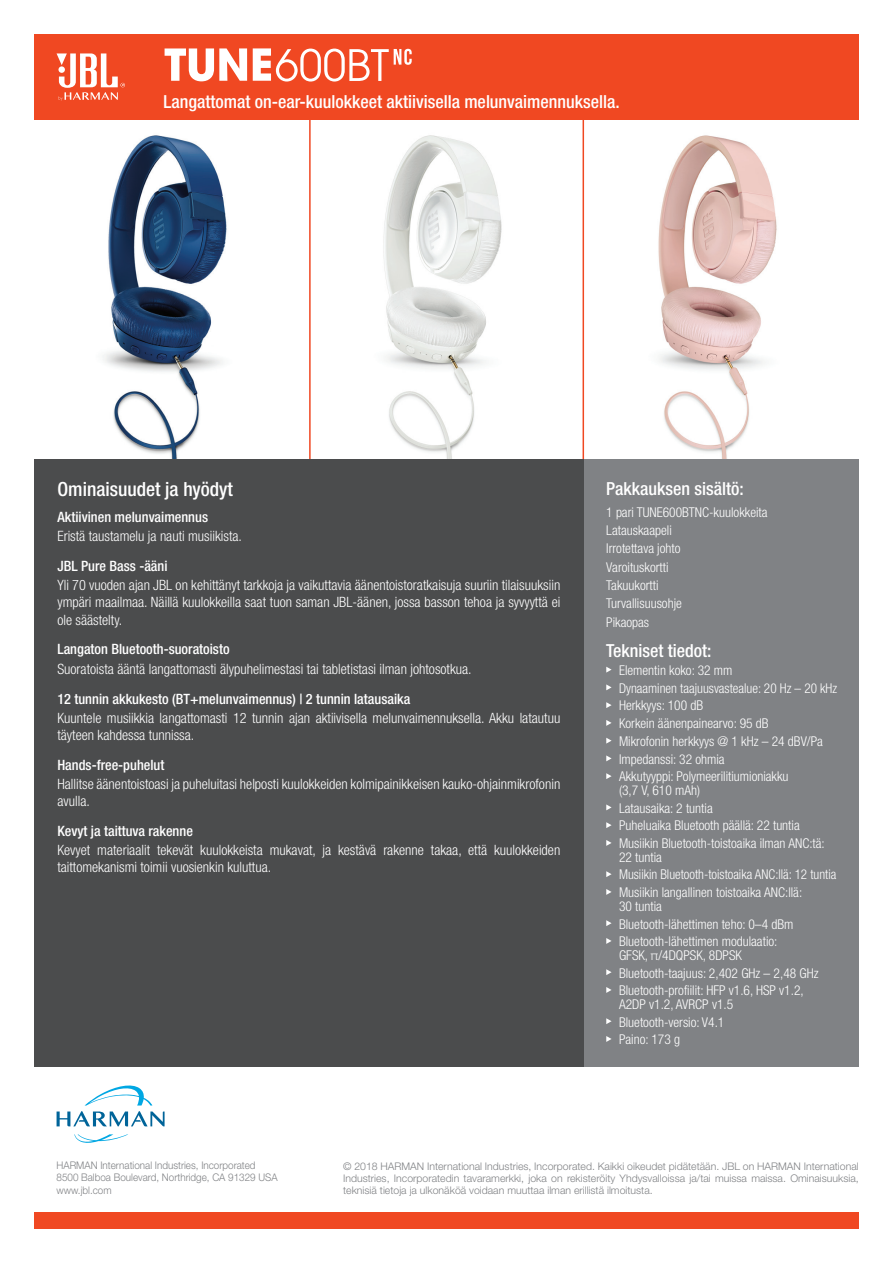
<style>
.page{position:relative;width:893px;height:1263px;background:#fff}
.page>*{position:absolute;margin:0;border:0;box-sizing:border-box;transform-origin:0 0}
.t1{font:500 condensed 19.5px "Helvetica Neue LT Pro";color:#fff}
.t2{font:500 condensed 18px "Helvetica Neue LT Pro";color:#fff}
.t3{font:300 condensed 14.25px/17.1px "Helvetica Neue LT Pro";color:#fff}
.t4{font:500 condensed 14.25px "Helvetica Neue LT Pro";color:#fff}
.t5{font:300 condensed 13.5px/17.7px "Helvetica Neue LT Pro";color:#fff}
.t6{font:300 10.5px/12px "Helvetica Neue LT Pro";color:#808285;text-align:justify}
.t7{font:300 10.5px/12.6px "Helvetica Neue LT Pro";color:#808285;scale:.94 1}
</style>
<div class="page">
<img style="left:103px;top:127px;width:674px;height:332px">
<hr style="left:309px;top:119px;width:2px;height:381px;background:#f04822">
<hr style="left:583px;top:119px;width:1px;height:381px;background:#f04822">
<div style="left:34px;top:34px;width:825px;height:85px;background:#f04822"></div>
<div style="left:34px;top:1213px;width:825px;height:16px;background:#f04822"></div>
<svg style="left:57px;top:53px;width:68px;height:48px"></svg>
<svg style="left:85px;top:1085px;width:67px;height:20px"></svg>
<svg style="left:74px;top:1134px;width:54px;height:9px"></svg>
<svg style="left:57px;top:1111px;width:108px;height:15px"></svg>
<svg style="left:165px;top:48px;width:82px;height:33px"></svg>
<svg style="left:253px;top:48px;width:159px;height:34px"></svg>
<div style="left:584px;top:459px;width:275px;height:608px;background:#808285"></div>
<svg style="left:606px;top:667px;width:6px;height:6px"></svg>
<svg style="left:606px;top:684px;width:6px;height:6px"></svg>
<svg style="left:606px;top:702px;width:6px;height:6px"></svg>
<svg style="left:606px;top:720px;width:6px;height:6px"></svg>
<svg style="left:606px;top:738px;width:6px;height:6px"></svg>
<svg style="left:606px;top:755px;width:6px;height:6px"></svg>
<svg style="left:606px;top:773px;width:6px;height:6px"></svg>
<svg style="left:606px;top:804px;width:6px;height:6px"></svg>
<svg style="left:606px;top:822px;width:6px;height:6px"></svg>
<svg style="left:606px;top:840px;width:6px;height:6px"></svg>
<svg style="left:606px;top:871px;width:6px;height:6px"></svg>
<svg style="left:606px;top:889px;width:6px;height:6px"></svg>
<svg style="left:606px;top:920px;width:6px;height:6px"></svg>
<svg style="left:606px;top:938px;width:6px;height:6px"></svg>
<svg style="left:606px;top:969px;width:6px;height:6px"></svg>
<svg style="left:606px;top:987px;width:6px;height:6px"></svg>
<svg style="left:606px;top:1018px;width:6px;height:6px"></svg>
<svg style="left:606px;top:1036px;width:6px;height:6px"></svg>
<div style="left:34px;top:459px;width:550px;height:608px;background:#4b4c4d"></div>
<h2 class="t2" style="left:163px;top:90px;width:458px">Langattomat on-ear-kuulokkeet aktiivisella melunvaimennuksella.</h2>
<h1 class="t1" style="left:57px;top:478px;width:177px">Ominaisuudet ja hyödyt</h1>
<p class="t4" style="left:57px;top:508px;width:152px">Aktiivinen melunvaimennus</p>
<p class="t3" style="left:57px;top:528px;width:186px">Eristä taustamelu ja nauti musiikista.</p>
<p class="t4" style="left:57px;top:558px;width:112px">JBL Pure Bass -ääni</p>
<p class="t3" style="left:57px;top:577px;width:504px;text-align:justify">Yli 70 vuoden ajan JBL on kehittänyt tarkkoja ja vaikuttavia äänentoistoratkaisuja suuriin tilaisuuksiin ympäri maailmaa. Näillä kuulokkeilla saat tuon saman JBL-äänen, jossa basson tehoa ja syvyyttä ei ole säästelty.</p>
<p class="t4" style="left:57px;top:641px;width:174px">Langaton Bluetooth-suoratoisto</p>
<p class="t3" style="left:57px;top:660px;width:416px">Suoratoista ääntä langattomasti älypuhelimestasi tai tabletistasi ilman johtosotkua.</p>
<p class="t4" style="left:57px;top:690px;width:354px">12 tunnin akkukesto (BT+melunvaimennus) | 2 tunnin latausaika</p>
<p class="t3" style="left:57px;top:709px;width:504px">Kuuntele musiikkia langattomasti 12 tunnin ajan aktiivisella melunvaimennuksella. Akku latautuu täyteen kahdessa tunnissa.</p>
<p class="t4" style="left:57px;top:756px;width:109px">Hands-free-puhelut</p>
<p class="t3" style="left:57px;top:775px;width:504px">Hallitse äänentoistoasi ja puheluitasi helposti kuulokkeiden kolmipainikkeisen kauko-ohjainmikrofonin avulla.</p>
<p class="t4" style="left:57px;top:822px;width:137px">Kevyt ja taittuva rakenne</p>
<p class="t3" style="left:57px;top:841px;width:504px">Kevyet materiaalit tekevät kuulokkeista mukavat, ja kestävä rakenne takaa, että kuulokkeiden taittomekanismi toimii vuosienkin kuluttua.</p>
<h2 class="t2" style="left:606px;top:477px;width:139px">Pakkauksen sisältö:</h2>
<p class="t5" style="left:606px;top:503px;width:163px;line-height:18.3px">1 pari TUNE600BTNC-kuulokkeita<br>Latauskaapeli<br>Irrotettava johto<br>Varoituskortti<br>Takuukortti<br>Turvallisuusohje<br>Pikaopas</p>
<h2 class="t2" style="left:606px;top:640px;width:107px">Tekniset tiedot:</h2>
<p class="t5" style="left:619px;top:661px;width:220px">Elementin koko: 32 mm<br>Dynaaminen taajuusvastealue: 20 Hz – 20 kHz<br>Herkkyys: 100 dB<br>Korkein äänenpainearvo: 95 dB<br>Mikrofonin herkkyys @ 1 kHz – 24 dBV/Pa<br>Impedanssi: 32 ohmia<br>Akkutyyppi: Polymeerilitiumioniakku</p>
<p class="t5" style="left:619px;top:781px;width:207px">(3,7 V, 610 mAh)<br>Latausaika: 2 tuntia<br>Puheluaika Bluetooth päällä: 22 tuntia<br>Musiikin Bluetooth-toistoaika ilman ANC:tä:</p>
<p class="t5" style="left:619px;top:848px;width:219px">22 tuntia<br>Musiikin Bluetooth-toistoaika ANC:llä: 12 tuntia<br>Musiikin langallinen toistoaika ANC:llä:</p>
<p class="t5" style="left:619px;top:897px;width:176px">30 tuntia<br>Bluetooth-lähettimen teho: 0–4 dBm<br>Bluetooth-lähettimen modulaatio:</p>
<p class="t5" style="left:619px;top:946px;width:201px">GFSK, π/4DQPSK, 8DPSK<br>Bluetooth-taajuus: 2,402 GHz – 2,48 GHz<br>Bluetooth-profiilit: HFP v1.6, HSP v1.2,</p>
<p class="t5" style="left:619px;top:995px;width:116px">A2DP v1.2, AVRCP v1.5<br>Bluetooth-versio: V4.1<br>Paino: 173 g</p>
<p class="t7" style="left:57px;top:1158px;width:237px">HARMAN International Industries, Incorporated<br>8500 Balboa Boulevard, Northridge, CA 91329 USA www.jbl.com</p>
<p class="t6" style="left:343px;top:1160px;width:517px">© 2018 HARMAN International Industries, Incorporated. Kaikki oikeudet pidätetään. JBL on HARMAN International Industries, Incorporatedin tavaramerkki, joka on rekisteröity Yhdysvalloissa ja/tai muissa maissa. Ominaisuuksia, teknisiä tietoja ja ulkonäköä voidaan muuttaa ilman erillistä ilmoitusta.</p>
</div>
